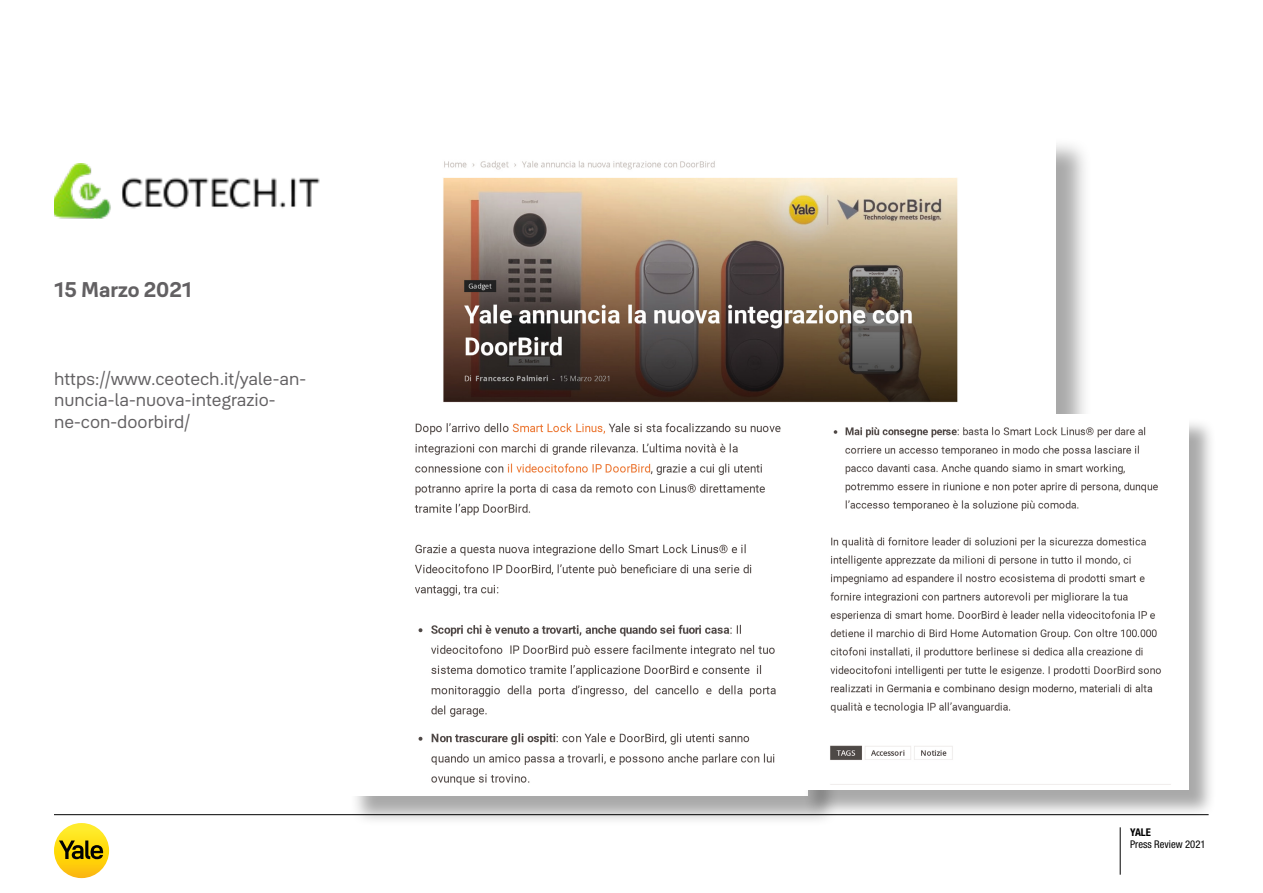
<style>
.page{position:relative;width:1263px;height:893px;background:#fff}
.page>*{position:absolute;margin:0;border:0;box-sizing:border-box;transform-origin:0 0}
.t1{font:700 21px "Yale Solis";color:#626062}
.t2{font:18px/21.6px "Yale Solis";color:#626062}
.t3{font:condensed 10.65px "Helvetica Neue";color:#000}
.t4{font:700 condensed 10.65px "Helvetica Neue";color:#000}
</style>
<div class="page">
<hr style="left:1120px;top:827px;width:1px;height:48px;background:#000">
<hr style="left:54px;top:814px;width:1154px;height:1px;background:#000">
<svg style="left:54px;top:823px;width:55px;height:55px;background:#fed719"></svg>
<svg style="left:59px;top:840px;width:44px;height:19px"></svg>
<img style="left:54px;top:163px;width:266px;height:56px">
<div style="left:353px;top:137px;width:739px;height:340px;background:#000;opacity:.34"></div>
<img style="left:353px;top:137px;width:702px;height:280px">
<div style="left:350px;top:420px;width:489px;height:407px;background:#000;opacity:.34"></div>
<img style="left:350px;top:417px;width:454px;height:379px">
<div style="left:804px;top:418px;width:412px;height:400px;background:#000;opacity:.34"></div>
<img style="left:800px;top:415px;width:388px;height:375px">
<p class="t1" style="left:54px;top:277px;width:140px">15 Marzo 2021</p>
<p class="t2" style="left:54px;top:367px;width:254px">https://www.ceotech.it/yale-an&shy;nuncia-la-nuova-integrazio&shy;ne-con-doorbird/</p>
<p class="t4" style="left:1130px;top:825px;width:22px">YALE</p>
<p class="t3" style="left:1130px;top:838px;width:77px">Press Review 2021</p>
</div>
